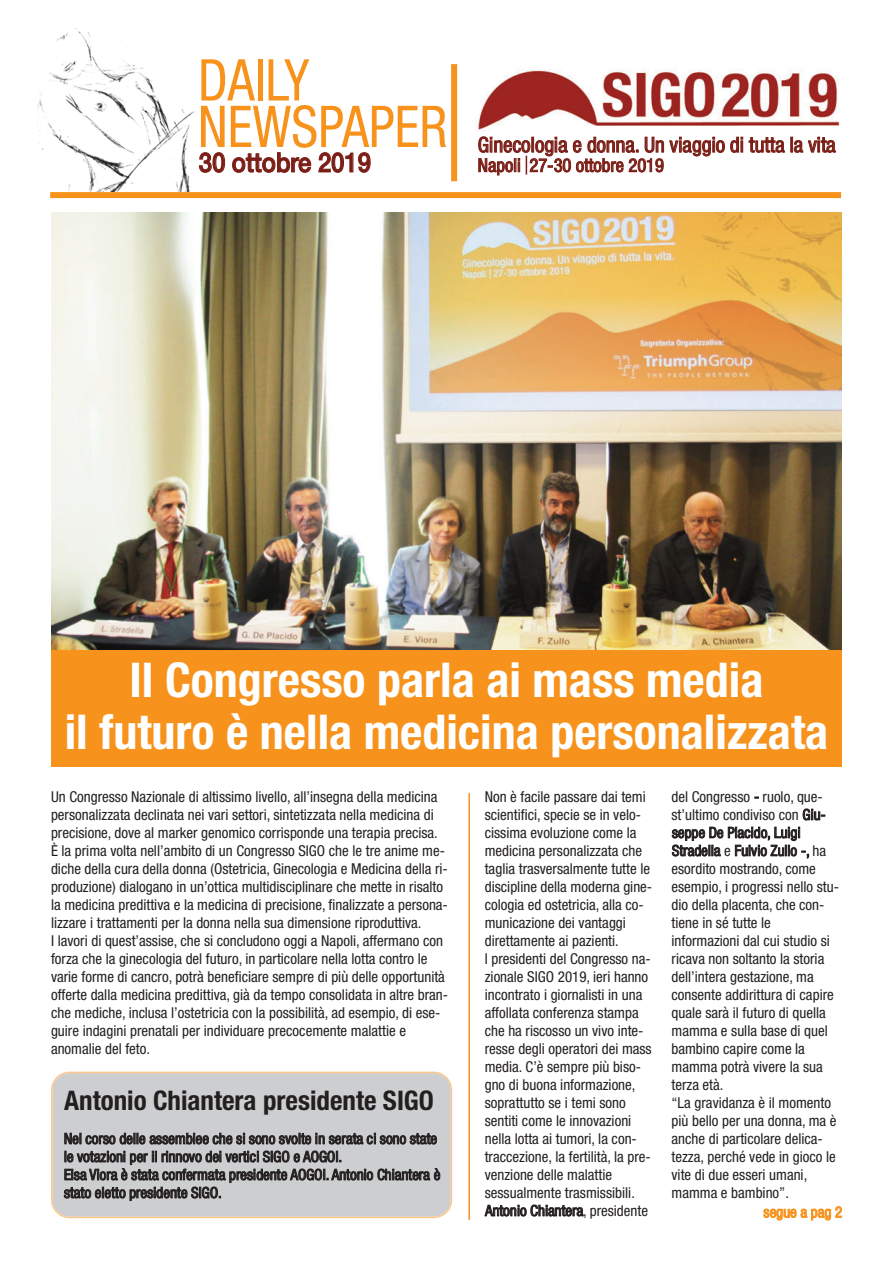
<style>
.page{position:relative;width:893px;height:1263px;background:#fff}
.page>*{position:absolute;margin:0;border:0;box-sizing:border-box;transform-origin:0 0}
.t1{font:condensed 57.6px/46.5px "Helvetica Neue LT Std";color:#f7931d;scale:.93 1}
.t2{font:700 condensed 48px/52.5px "Helvetica Neue";color:#fff;text-align:center}
.t3{font:700 condensed 27px "Helvetica Neue";color:#231f20}
.t4{font:500 27px "Helvetica Neue";color:#7a1d15;scale:.88 1}
.t5{font:condensed 21px "Helvetica Neue LT Std";color:#7a1d15}
.t6{font:condensed 18.45px "Helvetica Neue LT Std";letter-spacing:.005em;color:#7a1d15}
.t7{font:condensed 15px/18px "Helvetica Neue LT Std";color:#231f20}
.t8{font:condensed 15px "Helvetica Neue LT Std";letter-spacing:.01em;color:#f7931d}
</style>
<div class="page">
<img style="left:475px;top:69px;width:365px;height:62px">
<img style="left:37px;top:28px;width:158px;height:164px">
<div style="left:50px;top:192px;width:791px;height:6px;background:#f7931d"></div>
<div style="left:451px;top:64px;width:6px;height:117px;background:#f7931d"></div>
<svg style="left:526px;top:156px;width:1px;height:19px"></svg>
<div style="left:51px;top:1071px;width:401px;height:147px;background:#cdced0"></div>
<img style="left:51px;top:213px;width:791px;height:438px">
<div style="left:51px;top:651px;width:791px;height:116px;background:#f7931d"></div>
<hr style="left:468px;top:793px;width:2px;height:427px;background:#f7931d">
<h1 class="t1" style="left:198px;top:62px;width:270px">DAILY<br>NEWSPAPER</h1>
<h3 class="t4" style="left:199px;top:141px;width:197px">30 ottobre 2019</h3>
<h3 class="t5" style="left:478px;top:137px;width:359px">Ginecologia e donna. Un viaggio di tutta la vita</h3>
<p class="t6" style="left:478px;top:159px;width:188px">Napoli 27-30 ottobre 2019</p>
<h2 class="t2" style="left:65px;top:650px;width:765px">Il Congresso parla ai mass media<br>il futuro è nella medicina personalizzata</h2>
<p class="t7" style="left:51px;top:789px;width:399px">Un Congresso Nazionale di altissimo livello, all’insegna della medicina personalizzata declinata nei vari settori, sintetizzata nella medicina di precisione, dove al marker genomico corrisponde una terapia precisa.<br>È la prima volta nell’ambito di un Congresso SIGO che le tre anime me&shy;diche della cura della donna (Ostetricia, Ginecologia e Medicina della ri&shy;produzione) dialogano in un’ottica multidisciplinare che mette in risalto la medicina predittiva e la medicina di precisione, finalizzate a persona&shy;lizzare i trattamenti per la donna nella sua dimensione riproduttiva.<br>I lavori di quest’assise, che si concludono oggi a Napoli, affermano con forza che la ginecologia del futuro, in particolare nella lotta contro le varie forme di cancro, potrà beneficiare sempre di più delle opportunità offerte dalla medicina predittiva, già da tempo consolidata in altre bran&shy;che mediche, inclusa l’ostetricia con la possibilità, ad esempio, di ese&shy;guire indagini prenatali per individuare precocemente malattie e anomalie del feto.</p>
<h3 class="t3" style="left:64px;top:1078px;width:371px">Antonio Chiantera presidente SIGO</h3>
<p class="t7" style="left:64px;top:1131px;width:378px">Nel corso delle assemblee che si sono svolte in serata ci sono state le votazioni per il rinnovo dei vertici SIGO e AOGOI.<br>Elsa Viora è stata confermata presidente AOGOI. Antonio Chiantera è stato eletto presidente SIGO.</p>
<p class="t7" style="left:485px;top:789px;width:169px">Non è facile passare dai temi scientifici, specie se in velo&shy;cissima evoluzione come la medicina personalizzata che taglia trasversalmente tutte le discipline della moderna gine&shy;cologia ed ostetricia, alla co&shy;municazione dei vantaggi direttamente ai pazienti.<br>I presidenti del Congresso na&shy;zionale SIGO 2019, ieri hanno incontrato i giornalisti in una affollata conferenza stampa che ha riscosso un vivo inte&shy;resse degli operatori dei mass media. C’è sempre più biso&shy;gno di buona informazione, soprattutto se i temi sono sentiti come le innovazioni nella lotta ai tumori, la con&shy;traccezione, la fertilità, la pre&shy;venzione delle malattie sessualmente trasmissibili.<br>Antonio Chiantera, presidente</p>
<p class="t7" style="left:671px;top:789px;width:169px">del Congresso - ruolo, que&shy;st’ultimo condiviso con Giu&shy;seppe De Placido, Luigi<br>Stradella e Fulvio Zullo -, ha esordito mostrando, come esempio, i progressi nello stu&shy;dio della placenta, che con&shy;tiene in sé tutte le informazioni dal cui studio si ricava non soltanto la storia dell’intera gestazione, ma consente addirittura di capire quale sarà il futuro di quella mamma e sulla base di quel bambino capire come la mamma potrà vivere la sua terza età.<br>“La gravidanza è il momento più bello per una donna, ma è anche di particolare delica&shy;tezza, perché vede in gioco le vite di due esseri umani, mamma e bambino”.</p>
<p class="t8" style="left:763px;top:1207px;width:80px">segue a pag 2</p>
</div>
